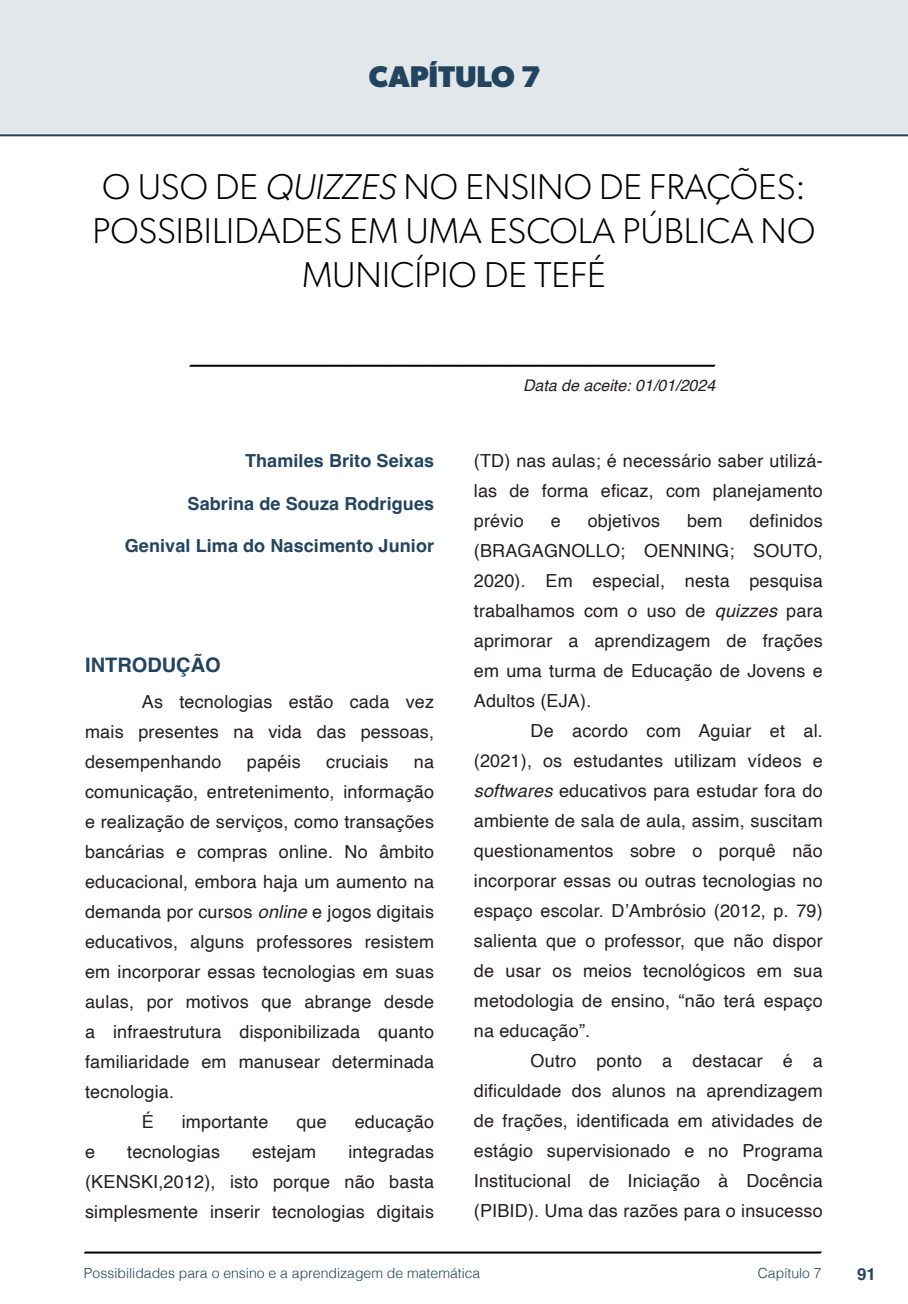
<style>
.page{position:relative;width:908px;height:1304px;background:#fff}
.page>*{position:absolute;margin:0;border:0;box-sizing:border-box;transform-origin:0 0}
.nome_artigos{font:300 36px/44px "Gibson";color:#000;text-align:center}
.capítulos{font:700 30px "Gibson";color:#23445f}
.TITULOS{font:700 20px "Helvetica";color:#23445f}
.txt{font:18px/30px "Helvetica";letter-spacing:.01em;color:#231f20;text-align:justify}
.nome_autores{font:700 18px "Helvetica";letter-spacing:.005em;color:#23445f}
.t1{font:700 16.8px "Helvetica";color:#23445f}
.t2{font:italic 16px "Helvetica";color:#231f20}
.t3{font:300 14px "Helvetica";color:#23445f}
.s1{font-style:italic}
</style>
<div class="page">
<svg style="left:84px;top:1251px;width:737px;height:3px;background:#515151"></svg>
<div style="left:0;top:0;width:907px;height:136px;background:#e2e7e9"></div>
<svg style="left:189px;top:364px;width:526px;height:3px;background:#4f4f4f"></svg>
<div style="left:44px;top:72px;width:68px;height:61px;background:#e2e7e9"></div>
<p class="capítulos" style="left:369px;top:58px;width:173px">CAPÍTULO 7</p>
<p class="nome_artigos" style="left:93px;top:164px;width:724px">O USO DE <span class="s1">QUIZZES</span> NO ENSINO DE FRAÇÕES:<br>POSSIBILIDADES EM UMA ESCOLA PÚBLICA NO<br>MUNICÍPIO DE TEFÉ</p>
<p class="nome_autores" style="left:245px;top:450px;width:190px">Thamiles Brito Seixas</p>
<p class="nome_autores" style="left:187px;top:492px;width:248px">Sabrina de Souza Rodrigues</p>
<p class="nome_autores" style="left:125px;top:535px;width:310px">Genival Lima do Nascimento Junior</p>
<p class="TITULOS" style="left:85px;top:653px;width:137px">INTRODUÇÃO</p>
<p class="txt" style="left:85px;top:687px;width:350px;text-indent:57px">As tecnologias estão cada vez mais presentes na vida das pessoas, desempenhando</p>
<p class="txt" style="left:247px;top:747px;width:55px">papéis</p>
<p class="txt" style="left:326px;top:747px;width:64px">cruciais</p>
<p class="txt" style="left:85px;top:747px;width:350px;text-indent:328px">na comunicação, entretenimento, informação e realização de serviços, como transações bancárias e compras online. No âmbito educacional, embora haja um aumento na demanda por cursos <span class="s1">online</span> e jogos digitais educativos, alguns professores resistem em incorporar essas tecnologias em suas aulas, por motivos que abrange desde a infraestrutura disponibilizada quanto familiaridade em manusear determinada tecnologia.</p>
<p class="txt" style="left:142px;top:1107px;width:14px">É</p>
<p class="txt" style="left:182px;top:1107px;width:88px">importante</p>
<p class="txt" style="left:296px;top:1107px;width:32px">que</p>
<p class="txt" style="left:354px;top:1107px;width:81px">educação</p>
<p class="txt" style="left:85px;top:1137px;width:12px">e</p>
<p class="txt" style="left:127px;top:1137px;width:94px">tecnologias</p>
<p class="txt" style="left:252px;top:1137px;width:66px">estejam</p>
<p class="txt" style="left:85px;top:1137px;width:350px;text-indent:263px">integradas (KENSKI,2012), isto porque não basta simplesmente inserir tecnologias digitais</p>
<p class="t2" style="left:523px;top:373px;width:194px">Data de aceite: 01/01/2024</p>
<p class="txt" style="left:473px;top:446px;width:350px">(TD) nas aulas; é necessário saber utilizá&shy;las de forma eficaz, com planejamento prévio</p>
<p class="txt" style="left:473px;top:506px;width:350px;text-indent:275px">definidos (BRAGAGNOLLO; OENNING; SOUTO, 2020). Em especial, nesta pesquisa trabalhamos com o uso de <span class="s1">quizzes</span> para aprimorar a aprendizagem de frações em uma turma de Educação de Jovens e Adultos (EJA).</p>
<p class="txt" style="left:473px;top:716px;width:350px;text-indent:57px">De acordo com Aguiar et al. (2021), os estudantes utilizam vídeos e <span class="s1">softwares</span> educativos para estudar fora do ambiente de sala de aula, assim, suscitam questionamentos sobre o porquê não incorporar essas ou outras tecnologias no espaço escolar. D’Ambrósio (2012, p. 79) salienta que o professor, que não dispor de usar os meios tecnológicos em sua metodologia de ensino, “não terá espaço na educação”.</p>
<p class="txt" style="left:473px;top:1046px;width:350px;text-indent:57px">Outro ponto a destacar é a dificuldade dos alunos na aprendizagem de frações, identificada em atividades de estágio supervisionado e no Programa Institucional de Iniciação à Docência (PIBID). Uma das razões para o insucesso</p>
<p class="txt" style="left:550px;top:506px;width:12px">e</p>
<p class="txt" style="left:587px;top:506px;width:74px">objetivos</p>
<p class="txt" style="left:686px;top:506px;width:37px">bem</p>
<p class="t3" style="left:84px;top:1261px;width:398px">Possibilidades para o ensino e a aprendizagem de matemática</p>
<p class="t3" style="left:757px;top:1261px;width:65px">Capítulo 7</p>
<p class="t1" style="left:856px;top:1264px;width:20px">91</p>
</div>
